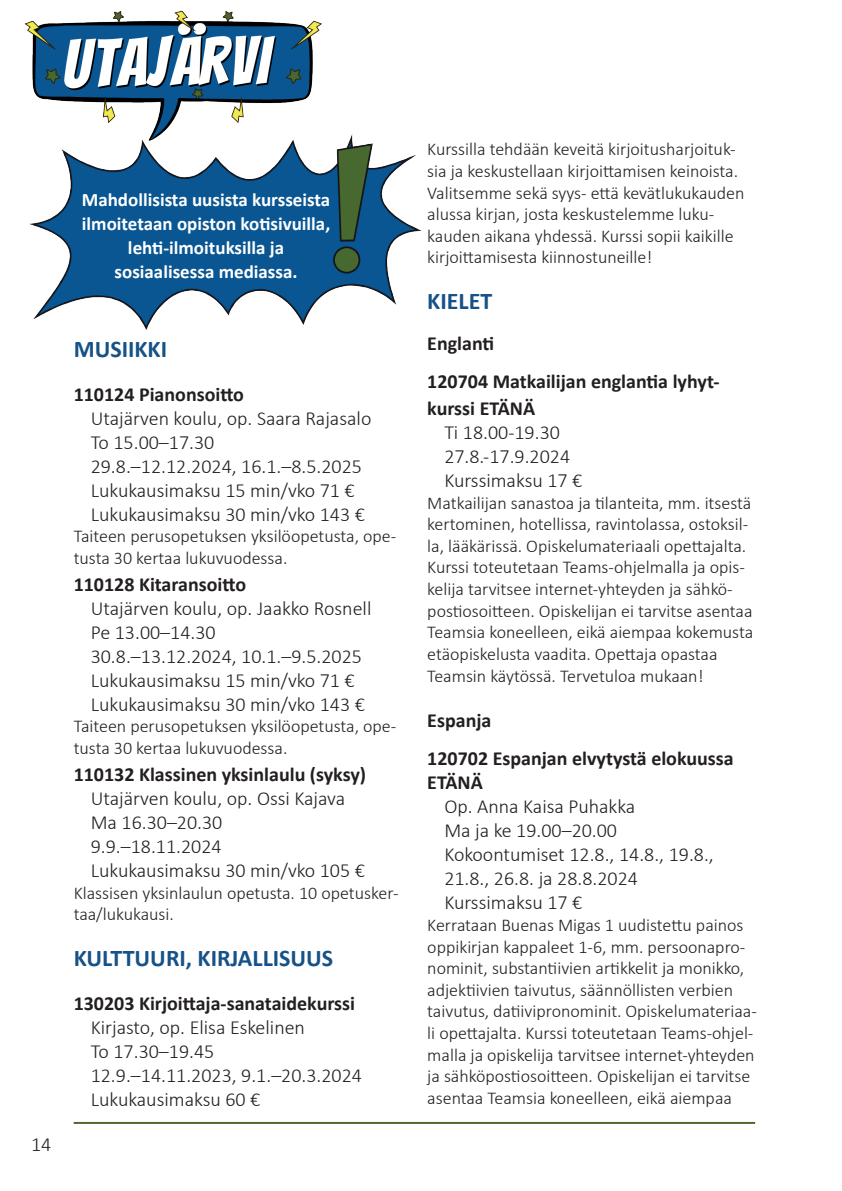
<style>
.page{position:relative;width:842px;height:1191px;background:#fff}
.page>*{position:absolute;margin:0;border:0;box-sizing:border-box;transform-origin:0 0}
.t1{font:700 24px "Calibri";color:#165287}
.t2{font:300 20px/24px "Calibri";color:#231f20}
.t3{font:700 20px/38.2px "Calibri";color:#231f20}
.t4{font:700 19px/24px "Calibri";color:#fff;text-align:center}
.t5{font:300 18px/21.6px "Calibri";color:#231f20}
</style>
<div class="page">
<hr style="left:74px;top:1122px;width:681px;height:2px;background:#55672d">
<img style="left:24px;top:17px;width:398px;height:313px">
<p class="t4" style="left:82px;top:187px;width:250px">Mahdollisista uusista kursseista ilmoitetaan opiston kotisivuilla, lehti-ilmoituksilla ja sosiaalisessa mediassa.</p>
<p class="t2" style="left:31px;top:1132px;width:22px">14</p>
<h1 class="t1" style="left:74px;top:332px;width:95px">MUSIIKKI</h1>
<p class="t3" style="left:74px;top:375px;width:172px">110124 Pianonsoitto</p>
<p class="t2" style="left:91px;top:406px;width:282px">Utajärven koulu, op. Saara Rajasalo<br>To 15.00–17.30<br>29.8.–12.12.2024, 16.1.–8.5.2025<br>Lukukausimaksu 15 min/vko 71 €<br>Lukukausimaksu 30 min/vko 143 €</p>
<p class="t5" style="left:74px;top:525px;width:324px">Taiteen perusopetuksen yksilöopetusta, ope&shy;tusta 30 kertaa lukuvuodessa.</p>
<p class="t3" style="left:74px;top:565px;width:174px">110128 Kitaransoitto</p>
<p class="t2" style="left:91px;top:596px;width:282px">Utajärven koulu, op. Jaakko Rosnell<br>Pe 13.00–14.30<br>30.8.–13.12.2024, 10.1.–9.5.2025<br>Lukukausimaksu 15 min/vko 71 €<br>Lukukausimaksu 30 min/vko 143 €</p>
<p class="t5" style="left:74px;top:715px;width:324px">Taiteen perusopetuksen yksilöopetusta, ope&shy;tusta 30 kertaa lukuvuodessa.</p>
<p class="t3" style="left:74px;top:755px;width:294px">110132 Klassinen yksinlaulu (syksy)</p>
<p class="t2" style="left:91px;top:786px;width:276px">Utajärven koulu, op. Ossi Kajava<br>Ma 16.30–20.30<br>9.9.–18.11.2024<br>Lukukausimaksu 30 min/vko 105 €</p>
<p class="t5" style="left:74px;top:881px;width:326px">Klassisen yksinlaulun opetusta. 10 opetusker&shy;taa/lukukausi.</p>
<h1 class="t1" style="left:74px;top:941px;width:261px">KULTTUURI, KIRJALLISUUS</h1>
<p class="t3" style="left:74px;top:983px;width:283px">130203 Kirjoittaja-sanataidekurssi</p>
<p class="t2" style="left:91px;top:1014px;width:273px">Kirjasto, op. Elisa Eskelinen<br>To 17.30–19.45<br>12.9.–14.11.2023, 9.1.–20.3.2024<br>Lukukausimaksu 60 €</p>
<p class="t5" style="left:427px;top:138px;width:319px">Kurssilla tehdään keveitä kirjoitusharjoituk&shy;sia ja keskustellaan kirjoittamisen keinoista.<br>Valitsemme sekä syys- että kevätlukukauden alussa kirjan, josta keskustelemme luku&shy;kauden aikana yhdessä. Kurssi sopii kaikille kirjoittamisesta kiinnostuneille!</p>
<h1 class="t1" style="left:427px;top:284px;width:66px">KIELET</h1>
<p class="t3" style="left:427px;top:324px;width:294px">Englanti<br>120704 Matkailijan englantia lyhyt-</p>
<p class="t3" style="left:427px;top:389px;width:109px">kurssi ETÄNÄ</p>
<p class="t2" style="left:444px;top:420px;width:139px">Ti 18.00-19.30<br>27.8.-17.9.2024<br>Kurssimaksu 17 €</p>
<p class="t5" style="left:427px;top:492px;width:327px">Matkailijan sanastoa ja tilanteita, mm. itsestä kertominen, hotellissa, ravintolassa, ostoksil&shy;la, lääkärissä. Opiskelumateriaali opettajalta.<br>Kurssi toteutetaan Teams-ohjelmalla ja opis&shy;kelija tarvitsee internet-yhteyden ja sähkö&shy;postiosoitteen. Opiskelijan ei tarvitse asentaa Teamsia koneelleen, eikä aiempaa kokemusta etäopiskelusta vaadita. Opettaja opastaa Teamsin käytössä. Tervetuloa mukaan!</p>
<p class="t3" style="left:427px;top:701px;width:308px">Espanja<br>120702 Espanjan elvytystä elokuussa</p>
<p class="t3" style="left:427px;top:763px;width:57px">ETÄNÄ</p>
<p class="t2" style="left:444px;top:794px;width:271px">Op. Anna Kaisa Puhakka<br>Ma ja ke 19.00–20.00<br>Kokoontumiset 12.8., 14.8., 19.8.,<br>21.8., 26.8. ja 28.8.2024<br>Kurssimaksu 17 €</p>
<p class="t5" style="left:427px;top:914px;width:331px">Kerrataan Buenas Migas 1 uudistettu painos oppikirjan kappaleet 1-6, mm. persoonapro&shy;nominit, substantiivien artikkelit ja monikko, adjektiivien taivutus, säännöllisten verbien taivutus, datiivipronominit. Opiskelumateriaa&shy;li opettajalta. Kurssi toteutetaan Teams-ohjel&shy;malla ja opiskelija tarvitsee internet-yhteyden ja sähköpostiosoitteen. Opiskelijan ei tarvitse asentaa Teamsia koneelleen, eikä aiempaa</p>
</div>
